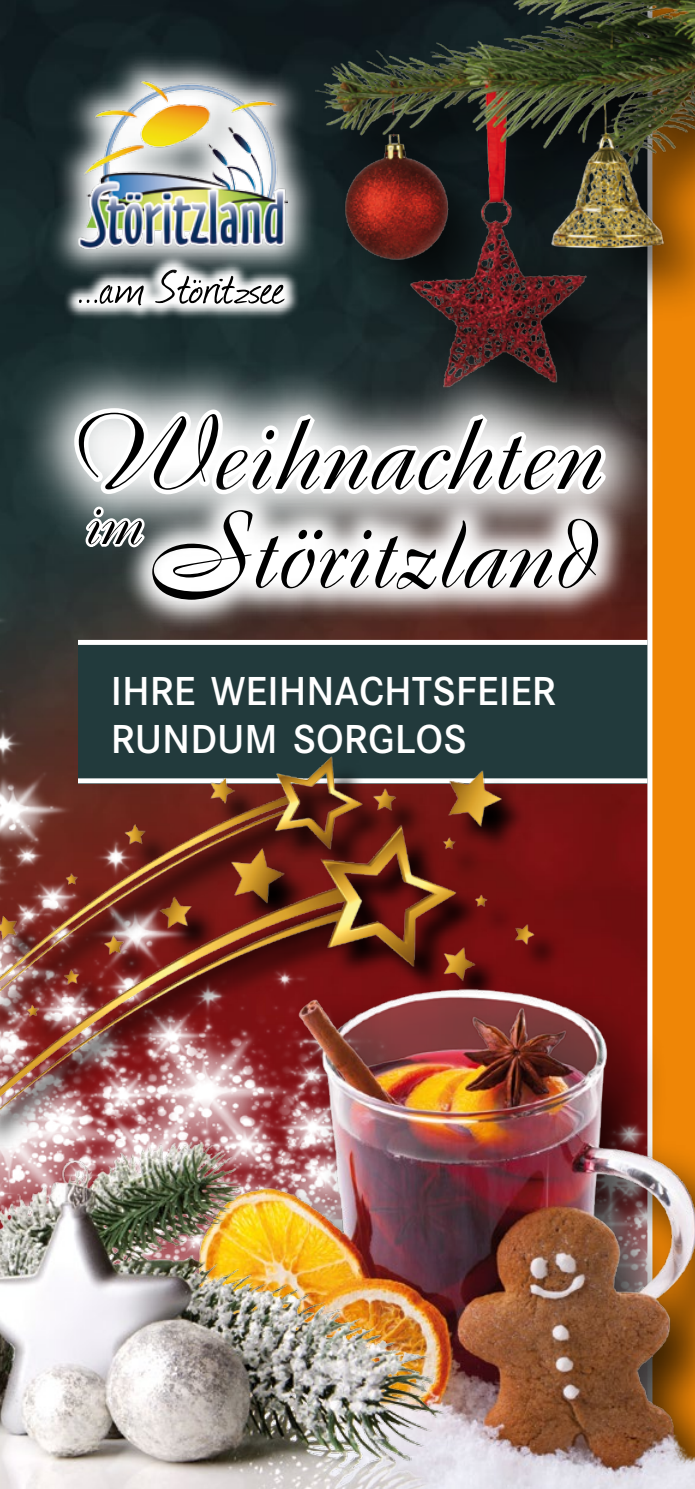
<style>
.page{position:relative;width:695px;height:1489px;background:#fff}
.page>*{position:absolute;margin:0;border:0;box-sizing:border-box;transform-origin:0 0}
.t1{font:104.75px "Boulevard";color:#000}
.t2{font:102.25px "Boulevard";color:#000}
.t3{font:61.75px "Boulevard";color:#000}
.t4{font:55px "Journal";color:#000}
.t5{font:600 42px/47.5px "Corporate S";color:#fff}
</style>
<div class="page">
<img style="left:0;top:0;width:313px;height:552px">
<div style="left:78px;top:640px;width:616px;height:143px;background:#223a3c"></div>
<div style="left:78px;top:640px;width:569px;height:5px;background:#fff"></div>
<svg style="left:63px;top:281px;width:238px;height:40px"></svg>
<svg style="left:45px;top:49px;width:268px;height:232px;background:#3f4b4d"></svg>
<img style="left:78px;top:80px;width:210px;height:171px">
<div style="left:652px;top:0;width:42px;height:1488px;background:#ef8606"></div>
<div style="left:647px;top:0;width:5px;height:1488px;background:#fff"></div>
<img style="left:315px;top:0;width:379px;height:349px">
<img style="left:0;top:661px;width:78px;height:409px">
<img style="left:52px;top:755px;width:642px;height:733px">
<img style="left:0;top:1070px;width:462px;height:418px">
<svg style="left:16px;top:349px;width:637px;height:205px;background:#464d4c"></svg>
<svg style="left:610px;top:477px;width:20px;height:156px;background:#67433e"></svg>
<svg style="left:70px;top:331px;width:540px;height:354px"></svg>
<h3 class="t4" style="left:78px;top:250px;width:208px">...am Störitzsee</h3>
<h1 class="t1" style="left:67px;top:386px;width:534px">Weihnachten</h1>
<h2 class="t2" style="left:146px;top:487px;width:449px">Störitzland</h2>
<h3 class="t3" style="left:83px;top:483px;width:59px">im</h3>
<p class="t5" style="left:111px;top:668px;width:447px">IHRE WEIHNACHTSFEIER<br>RUNDUM SORGLOS</p>
</div>
